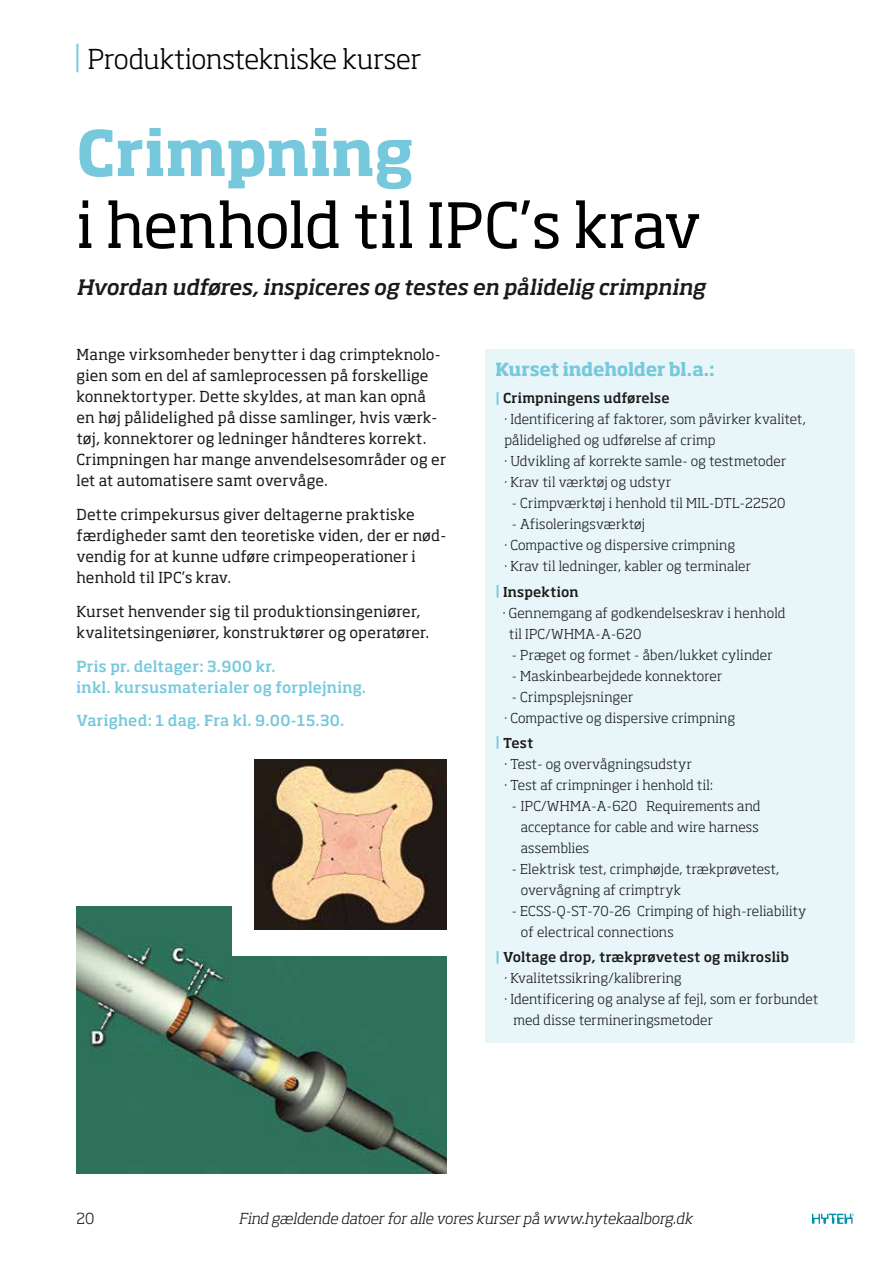
<style>
.page{position:relative;width:893px;height:1263px;background:#fff}
.page>*{position:absolute;margin:0;border:0;box-sizing:border-box;transform-origin:0 0}
.t1{font:61.5px "Soho Pro";letter-spacing:-.005em;color:#000}
.t2{font:700 61.5px "Soho Pro";letter-spacing:-.005em;color:#76c9dc}
.t3{font:300 27px "Soho Pro";letter-spacing:-.005em;color:#000}
.t4{font:italic 500 21px "Soho Pro";letter-spacing:-.01em;color:#1a1a18}
.t5{font:700 18px "Soho Pro";letter-spacing:-.015em;color:#76c9dc}
.t6{font:15px/21px "Soho Pro";letter-spacing:.015em;color:#1a1a18}
.t7{font:500 15px/21px "Soho Pro";letter-spacing:.015em;color:#76c9dc}
.t8{font:italic 300 15px "Soho Pro";letter-spacing:-.005em;color:#1a1a18}
.t9{font:300 15px "Soho Pro";color:#1a1a18}
.t10{font:300 13.5px/21px "Soho Pro";letter-spacing:.015em;color:#1a1a18}
.t11{font:500 13.5px "Soho Pro";letter-spacing:.01em;color:#1a1a18}
.s1{font-size:30px;color:#76c9dc}
.s2{font-weight:500;color:#76c9dc}
.s3{font-weight:500}
.s4{color:#76c9dc}
</style>
<div class="page">
<svg style="left:812px;top:1213px;width:42px;height:11px"></svg>
<div style="left:485px;top:349px;width:370px;height:693px;background:#e8f5f9"></div>
<img style="left:77px;top:906px;width:369px;height:268px">
<div style="left:233px;top:865px;width:226px;height:90px;background:#fff"></div>
<img style="left:255px;top:760px;width:191px;height:170px">
<h2 class="t3" style="left:74px;top:38px;width:349px"><span class="s1">|</span> Produktionstekniske kurser</h2>
<h1 class="t2" style="left:77px;top:109px;width:339px">Crimpning</h1>
<h1 class="t1" style="left:77px;top:183px;width:626px">i henhold til IPC’s krav</h1>
<h3 class="t4" style="left:77px;top:272px;width:630px">Hvordan udføres, inspiceres og testes en pålidelig crimpning</h3>
<p class="t6" style="left:77px;top:344px;width:371px">Mange virksomheder benytter i dag crimpteknolo&shy;gien som en del af samleprocessen på forskellige konnektortyper. Dette skyldes, at man kan opnå en høj pålidelighed på disse samlinger, hvis værk&shy;tøj, konnektorer og ledninger håndteres korrekt.<br>Crimpningen har mange anvendelsesområder og er let at automatisere samt overvåge.</p>
<p class="t6" style="left:77px;top:503px;width:371px">Dette crimpekursus giver deltagerne praktiske færdigheder samt den teoretiske viden, der er nød&shy;vendig for at kunne udføre crimpeoperationer i henhold til IPC’s krav.</p>
<p class="t6" style="left:77px;top:600px;width:354px">Kurset henvender sig til produktionsingeniører, kvalitetsingeniører, konstruktører og operatører.</p>
<p class="t7" style="left:77px;top:655px;width:291px">Pris pr. deltager: 3.900 kr.<br>inkl. kursusmaterialer og forplejning.</p>
<p class="t7" style="left:77px;top:709px;width:269px">Varighed: 1 dag. Fra kl. 9.00-15.30.</p>
<h3 class="t5" style="left:495px;top:356px;width:221px">Kurset indeholder bl.a.:</h3>
<p class="t10" style="left:504px;top:387px;width:303px;text-indent:-9px"><span class="s2">|</span> <span class="s3">Crimpningens udførelse<br></span>· Identificering af faktorer, som påvirker kvalitet, pålidelighed og udførelse af crimp<br>· Udvikling af korrekte samle- og testmetoder<br>· Krav til værktøj og udstyr</p>
<p class="t10" style="left:512px;top:492px;width:275px">- Crimpværktøj i henhold til MIL-DTL-22520</p>
<p class="t10" style="left:504px;top:513px;width:248px;text-indent:7px">- Afisoleringsværktøj<br>· Compactive og dispersive crimpning<br>· Krav til ledninger, kabler og terminaler</p>
<p class="t11" style="left:495px;top:582px;width:85px"><span class="s4">|</span> Inspektion</p>
<p class="t10" style="left:503px;top:601px;width:284px">· Gennemgang af godkendelseskrav i henhold</p>
<p class="t10" style="left:509px;top:622px;width:134px">til IPC/WHMA-A-620</p>
<p class="t10" style="left:512px;top:643px;width:262px">- Præget og formet - åben/lukket cylinder</p>
<p class="t10" style="left:512px;top:664px;width:212px">- Maskinbearbejdede konnektorer</p>
<p class="t10" style="left:504px;top:685px;width:232px;text-indent:7px">- Crimpsplejsninger<br>· Compactive og dispersive crimpning</p>
<p class="t10" style="left:504px;top:731px;width:210px;text-indent:-9px"><span class="s2">|</span> <span class="s3">Test<br></span>· Test- og overvågningsudstyr<br>· Test af crimpninger i henhold til:</p>
<p class="t10" style="left:521px;top:794px;width:241px;text-indent:-9px">- IPC/WHMA-A-620 Requirements and acceptance for cable and wire harness assemblies</p>
<p class="t10" style="left:521px;top:857px;width:260px;text-indent:-9px">- Elektrisk test, crimphøjde, trækprøvetest, overvågning af crimptryk</p>
<p class="t10" style="left:521px;top:899px;width:287px;text-indent:-9px">- ECSS-Q-ST-70-26 Crimping of high-reliability of electrical connections</p>
<p class="t11" style="left:495px;top:948px;width:295px"><span class="s4">|</span> Voltage drop, trækprøvetest og mikroslib</p>
<p class="t10" style="left:504px;top:966px;width:179px">· Kvalitetssikring/kalibrering</p>
<p class="t10" style="left:504px;top:987px;width:315px">· Identificering og analyse af fejl, som er forbundet</p>
<p class="t10" style="left:513px;top:1008px;width:201px">med disse termineringsmetoder</p>
<p class="t9" style="left:77px;top:1207px;width:19px">20</p>
<p class="t8" style="left:239px;top:1207px;width:455px">Find gældende datoer for alle vores kurser på www.hytekaalborg.dk</p>
</div>
